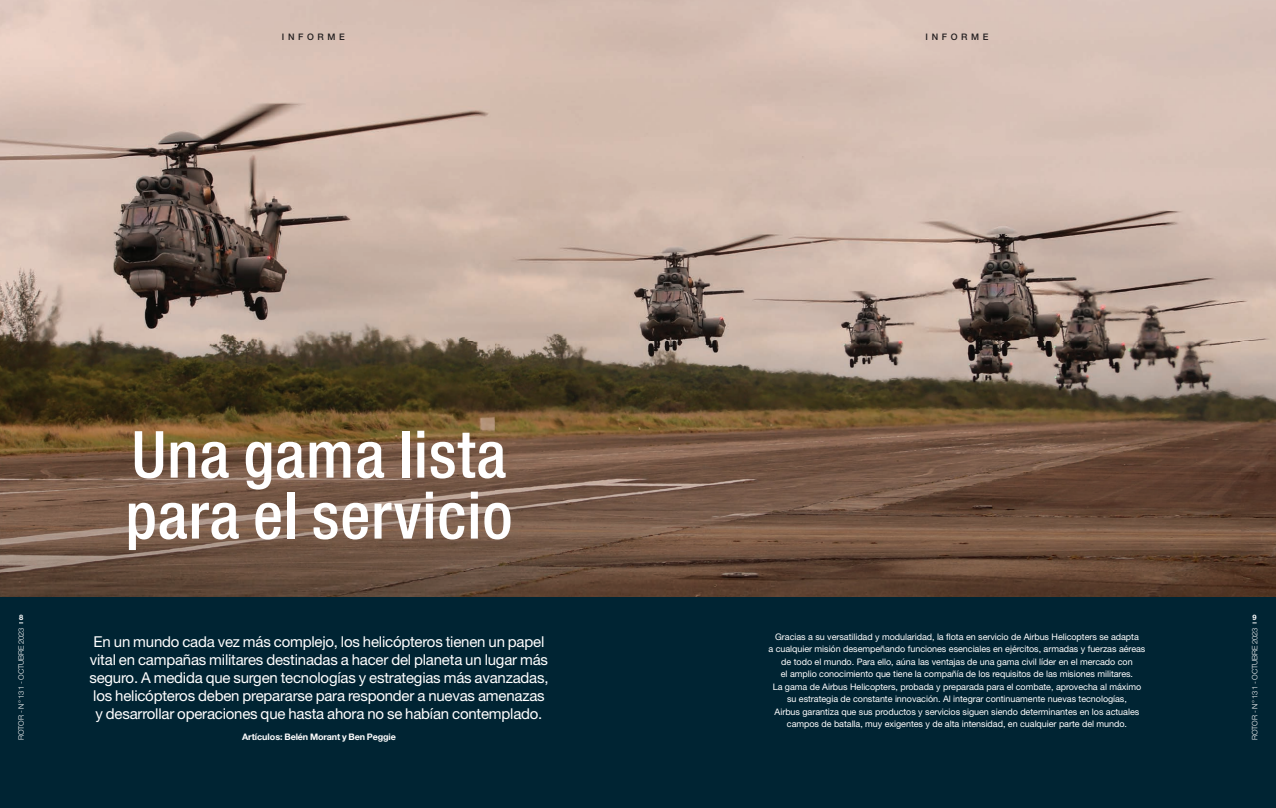
<style>
.page{position:relative;width:1276px;height:808px;background:#fff}
.page>*{position:absolute;margin:0;border:0;box-sizing:border-box;transform-origin:0 0}
.t1{font:500 condensed 65px/61px "Helvetica Neue LT Std";letter-spacing:.015em;color:#fff}
.t2{font:15px/18px "Helvetica Neue LT Std";letter-spacing:-.015em;color:#fff;text-align:center}
.t3{font:9px/12.5px "Helvetica Neue LT Std";letter-spacing:-.005em;color:#fff;text-align:center}
.t4{font:700 9px "Helvetica Neue LT Std";letter-spacing:-.015em;color:#fff}
.t5{font:500 9px "Helvetica Neue LT Std";letter-spacing:.4em;color:#231f20}
.t6{font:300 7.5px "Helvetica Neue LT Std";letter-spacing:-.015em;color:#fff}
.t7{font:700 7.5px "Helvetica Neue LT Std";color:#fff}
</style>
<div class="page">
<img style="left:0;top:0;width:1276px;height:342px">
<svg style="left:0;top:342px;width:1276px;height:256px;background:#6c5440"></svg>
<div style="left:0;top:598px;width:1276px;height:210px;background:#002433"></div>
<p class="t5" style="left:282px;top:34px;width:64px">INFORME</p>
<p class="t5" style="left:925px;top:34px;width:64px">INFORME</p>
<p class="t7" style="left:19px;top:614px;width:6px">8</p>
<p class="t6" style="left:19px;top:740px;width:114px;rotate:-90deg">ROTOR - N° 131 - OCTUBRE 2023</p>
<h1 class="t1" style="left:125px;top:432px;width:388px">Una gama lista para el servicio</h1>
<p class="t2" style="left:89px;top:634px;width:461px">En un mundo cada vez más complejo, los helicópteros tienen un papel vital en campañas militares destinadas a hacer del planeta un lugar más seguro. A medida que surgen tecnologías y estrategias más avanzadas, los helicópteros deben prepararse para responder a nuevas amenazas y desarrollar operaciones que hasta ahora no se habían contemplado.</p>
<p class="t4" style="left:242px;top:733px;width:155px">Artículos: Belén Morant y Ben Peggie</p>
<p class="t3" style="left:768px;top:631px;width:378px">Gracias a su versatilidad y modularidad, la flota en servicio de Airbus Helicopters se adapta<br>a cualquier misión desempeñando funciones esenciales en ejércitos, armadas y fuerzas aéreas de todo el mundo. Para ello, aúna las ventajas de una gama civil líder en el mercado con<br>el amplio conocimiento que tiene la compañía de los requisitos de las misiones militares.<br>La gama de Airbus Helicopters, probada y preparada para el combate, aprovecha al máximo su estrategia de constante innovación. Al integrar continuamente nuevas tecnologías,<br>Airbus garantiza que sus productos y servicios siguen siendo determinantes en los actuales campos de batalla, muy exigentes y de alta intensidad, en cualquier parte del mundo.</p>
<p class="t7" style="left:1252px;top:614px;width:6px">9</p>
<p class="t6" style="left:1252px;top:740px;width:114px;rotate:-90deg">ROTOR - N° 131 - OCTUBRE 2023</p>
</div>
